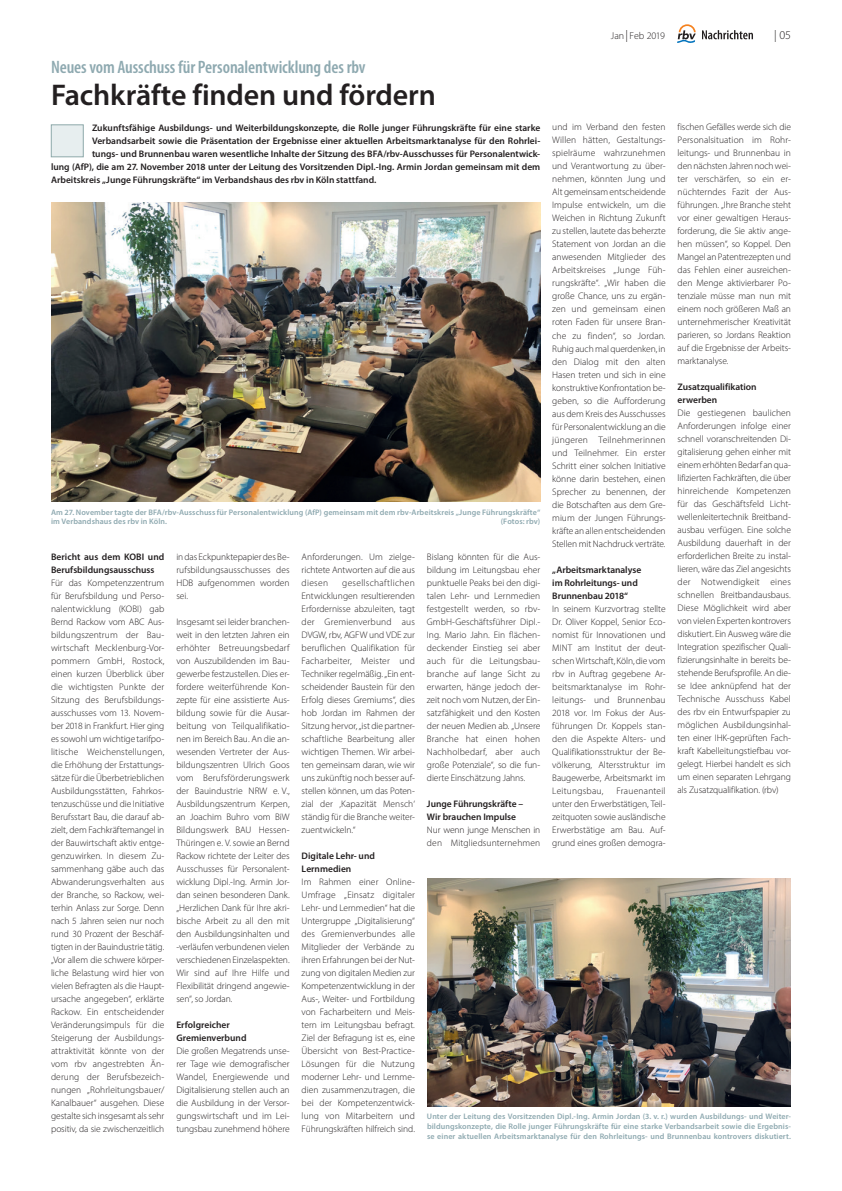
<style>
.page{position:relative;width:842px;height:1191px;background:#fff}
.page>*{position:absolute;margin:0;border:0;box-sizing:border-box;transform-origin:0 0}
.t1{font:600 30px "Myriad Pro";letter-spacing:-.005em;color:#231f20}
.t2{font:600 condensed 18px "Myriad Pro";letter-spacing:-.005em;color:#8ea9b0}
.t3{font:300 12px "Myriad Pro";color:#231f20}
.t4{font:300 10px "Myriad Pro";letter-spacing:-.01em;color:#231f20}
.t5{font:300 9.5px/13px "Myriad Pro";letter-spacing:-.005em;color:#231f20}
.t6{font:600 9.5px/13px "Myriad Pro";color:#231f20}
.t7{font:600 8px/9.6px "Myriad Pro";letter-spacing:.01em;color:#8ea9b0}
.s1{font-size:12px}
</style>
<div class="page">
<svg style="left:677px;top:24px;width:19px;height:19px"></svg>
<svg style="left:702px;top:30px;width:51px;height:9px"></svg>
<div style="left:51px;top:125px;width:33px;height:32px;background:#e7eeef;border:1px solid #8ea9aa"></div>
<img style="left:51px;top:203px;width:489px;height:299px">
<img style="left:427px;top:879px;width:364px;height:227px">
<h2 class="t2" style="left:51px;top:55px;width:316px">Neues vom Ausschuss für Personalentwicklung des rbv</h2>
<h1 class="t1" style="left:51px;top:76px;width:386px">Fachkräfte finden und fördern</h1>
<p class="t4" style="left:611px;top:30px;width:56px">Jan <span class="s1">|</span> Feb 2019</p>
<p class="t3" style="left:774px;top:28px;width:18px">| 05</p>
<p class="t5" style="left:678px;top:120px;width:115px">fischen Gefälles werde sich die<br>Personalsituation im Rohr&shy;leitungs- und Brunnenbau in den nächsten Jahren noch wei&shy;ter verschärfen, so ein er-- nüchterndes Fazit der Aus&shy;führungen. „Ihre Branche steht vor einer gewaltigen Heraus&shy;forderung, die Sie aktiv ange&shy;hen müssen“, so Koppel. Den<br>Mangel an Patentrezepten und das Fehlen einer ausreichen&shy;den Menge aktivierbarer Po-- tenziale müsse man nun mit einem noch größeren Maß an unternehmerischer Kreativität parieren, so Jordans Reaktion auf die Ergebnisse der Arbeits&shy;marktanalyse.</p>
<p class="t6" style="left:678px;top:380px;width:80px">Zusatzqualifikation erwerben</p>
<p class="t5" style="left:678px;top:406px;width:115px">Die gestiegenen baulichen<br>Anforderungen infolge einer schnell voranschreitenden Di-- gitalisierung gehen einher mit einem erhöhten Bedarf an qua&shy;lifizierten Fachkräften, die über hinreichende Kompetenzen für das Geschäftsfeld Licht&shy;wellenleitertechnik Breitband&shy;ausbau verfügen. Eine solche<br>Ausbildung dauerhaft in der erforderlichen Breite zu instal&shy;lieren, wäre das Ziel angesichts der Notwendigkeit eines schnellen Breitbandausbaus.<br>Diese Möglichkeit wird aber von vielen Experten kontrovers diskutiert. Ein Ausweg wäre die<br>Integration spezifischer Quali&shy;fizierungsinhalte in bereits be-- stehende Berufsprofile. An die&shy;se Idee anknüpfend hat der<br>Technische Ausschuss Kabel des rbv ein Entwurfspapier zu möglichen Ausbildungsinhal&shy;ten einer IHK-geprüften Fach&shy;kraft Kabelleitungstiefbau vor&shy;gelegt. Hierbei handelt es sich um einen separaten Lehrgang als Zusatzqualifikation. (rbv)</p>
<p class="t5" style="left:552px;top:121px;width:115px">und im Verband den festen<br>Willen hätten, Gestaltungs&shy;spielräume wahrzunehmen und Verantwortung zu über&shy;nehmen, könnten Jung und<br>Alt gemeinsam entscheidende<br>Impulse entwickeln, um die<br>Weichen in Richtung Zukunft zu stellen, lautete das beherzte<br>Statement von Jordan an die anwesenden Mitglieder des<br>Arbeitskreises „Junge Füh&shy;rungskräfte“. „Wir haben die große Chance, uns zu ergän&shy;zen und gemeinsam einen roten Faden für unsere Bran&shy;che zu finden“, so Jordan.<br>Ruhig auch mal querdenken, in den Dialog mit den alten<br>Hasen treten und sich in eine konstruktive Konfrontation be-- geben, so die Aufforderung aus dem Kreis des Ausschusses für Personalentwicklung an die jüngeren Teilnehmerinnen und Teilnehmer. Ein erster<br>Schritt einer solchen Initiative könne darin bestehen, einen<br>Sprecher zu benennen, der die Botschaften aus dem Gre&shy;mium der Jungen Führungs&shy;kräfte an allen entscheidenden<br>Stellen mit Nachdruck verträte.</p>
<p class="t6" style="left:552px;top:562px;width:90px">„Arbeitsmarktanalyse im Rohrleitungs- und<br>Brunnenbau 2018“</p>
<p class="t5" style="left:552px;top:602px;width:115px">In seinem Kurzvortrag stellte<br>Dr. Oliver Koppel, Senior Eco&shy;nomist für Innovationen und<br>MINT am Institut der deut&shy;schen Wirtschaft, Köln, die vom rbv in Auftrag gegebene Ar-- beitsmarktanalyse im Rohr&shy;leitungs- und Brunnenbau<br>2018 vor. Im Fokus der Aus&shy;führungen Dr. Koppels stan&shy;den die Aspekte Alters- und<br>Qualifikationsstruktur der Be-- völkerung, Altersstruktur im<br>Baugewerbe, Arbeitsmarkt im<br>Leitungsbau,</p>
<p class="t6" style="left:92px;top:121px;width:450px">Zukunftsfähige Ausbildungs- und Weiterbildungskonzepte, die Rolle junger Führungskräfte für eine starke</p>
<p class="t6" style="left:92px;top:134px;width:450px">Verbandsarbeit sowie die Präsentation der Ergebnisse einer aktuellen Arbeitsmarktanalyse für den Rohrlei-</p>
<p class="t6" style="left:92px;top:147px;width:450px">tungs- und Brunnenbau waren wesentliche Inhalte der Sitzung des BFA/rbv-Ausschusses für Personalentwick-</p>
<p class="t6" style="left:51px;top:160px;width:491px">lung (AfP), die am 27. November 2018 unter der Leitung des Vorsitzenden Dipl.-Ing. Armin Jordan gemeinsam mit dem</p>
<p class="t6" style="left:51px;top:173px;width:327px">Arbeitskreis „Junge Führungskräfte“ im Verbandshaus des rbv in Köln stattfand.</p>
<p class="t7" style="left:51px;top:507px;width:491px">Am 27. November tagte der BFA/rbv-Ausschuss für Personalentwicklung (AfP) gemeinsam mit dem rbv-Arbeitskreis „Junge Führungskräfte“ im Verbandshaus des rbv in Köln.</p>
<p class="t7" style="left:501px;top:516px;width:41px">(Fotos: rbv)</p>
<p class="t5" style="left:427px;top:550px;width:115px;text-align:justify">Bislang könnten für die Aus&shy;bildung im Leitungsbau eher punktuelle Peaks bei den digi&shy;talen Lehr- und Lernmedien festgestellt werden, so rbv-GmbH-Geschäftsführer Dipl.- Ing. Mario Jahn. Ein flächen&shy;deckender Einstieg sei aber auch für die Leitungsbau&shy;branche auf lange Sicht zu erwarten, hänge jedoch der&shy;zeit noch vom Nutzen, der Ein&shy;satzfähigkeit und den Kosten der neuen Medien ab. „Unsere Branche hat einen hohen Nachholbedarf, aber auch große Potenziale“, so die fun&shy;dierte Einschätzung Jahns.</p>
<p class="t6" style="left:427px;top:797px;width:98px">Junge Führungskräfte –<br>Wir brauchen Impulse</p>
<p class="t5" style="left:427px;top:823px;width:115px">Nur wenn junge Menschen in den Mitgliedsunternehmen</p>
<p class="t5" style="left:302px;top:550px;width:115px;text-align:justify">Anforderungen. Um zielge&shy;richtete Antworten auf die aus diesen</p>
<p class="t5" style="left:176px;top:550px;width:115px">in das Eckpunktepapier des Be-- rufsbildungsausschusses des<br>HDB aufgenommen worden sei.</p>
<p class="t5" style="left:176px;top:615px;width:115px">Insgesamt sei leider branchen&shy;weit in den letzten Jahren ein erhöhter Betreuungsbedarf von Auszubildenden im Bau&shy;gewerbe festzustellen. Dies er-- fordere weiterführende Kon&shy;zepte für eine assistierte Aus&shy;bildung sowie für die Ausar&shy;beitung von Teilqualifikatio&shy;nen im Bereich Bau. An die an-- wesenden Vertreter der Aus&shy;bildungszentren Ulrich Goos vom Berufsförderungswerk der Bauindustrie NRW e. V.,<br>Ausbildungszentrum Kerpen, an Joachim Buhro vom BiW<br>Bildungswerk BAU Hessen-<br>Thüringen e. V. sowie an Bernd<br>Rackow richtete der Leiter des<br>Ausschusses für Personalent&shy;wicklung Dipl.-Ing. Armin Jor&shy;dan seinen besonderen Dank. „Herzlichen Dank für Ihre akri&shy;bische Arbeit zu all den mit den Ausbildungsinhalten und -verläufen verbundenen vielen verschiedenen Einzelaspekten.<br>Wir sind auf Ihre Hilfe und<br>Flexibilität dringend angewie&shy;sen“, so Jordan.</p>
<p class="t6" style="left:176px;top:1018px;width:72px">Erfolgreicher<br>Gremienverbund</p>
<p class="t5" style="left:176px;top:1044px;width:115px;text-align:justify">Die großen Megatrends unse&shy;rer Tage wie demografischer Wandel, Energiewende und Digitalisierung stellen auch an die Ausbildung in der Versor&shy;gungswirtschaft und im Lei&shy;tungsbau zunehmend höhere</p>
<p class="t6" style="left:51px;top:550px;width:115px">Bericht aus dem KOBI und<br>Berufsbildungsausschuss</p>
<p class="t5" style="left:51px;top:576px;width:115px">Für das Kompetenzzentrum für Berufsbildung und Perso&shy;nalentwicklung (KOBI) gab<br>Bernd Rackow vom ABC Aus&shy;bildungszentrum der Bau&shy;wirtschaft Mecklenburg-Vor&shy;pommern GmbH, Rostock, einen kurzen Überblick über die wichtigsten Punkte der<br>Sitzung des Berufsbildungs&shy;ausschusses vom 13. Novem&shy;ber 2018 in Frankfurt. Hier ging es sowohl um wichtige tarifpo&shy;litische Weichenstellungen, die Erhöhung der Erstattungs&shy;sätze für die Überbetrieblichen<br>Ausbildungsstätten, Fahrkos&shy;tenzuschüsse und die Initiative<br>Berufsstart Bau, die darauf ab-- zielt, dem Fachkräftemangel in der Bauwirtschaft aktiv entge&shy;genzuwirken. In diesem Zu-- sammenhang gäbe auch das<br>Abwanderungsverhalten aus der Branche, so Rackow, wei&shy;terhin Anlass zur Sorge. Denn nach 5 Jahren seien nur noch rund 30 Prozent der Beschäf&shy;tigten in der Bauindustrie tätig. „Vor allem die schwere körper&shy;liche Belastung wird hier von vielen Befragten als die Haupt&shy;ursache angegeben“, erklärte<br>Rackow. Ein entscheidender<br>Veränderungsimpuls für die<br>Steigerung der Ausbildungs&shy;attraktivität könnte von der vom rbv angestrebten Än-- derung der Berufsbezeich&shy;nungen „Rohrleitungsbauer/<br>Kanalbauer“ ausgehen. Diese gestalte sich insgesamt als sehr positiv, da sie zwischenzeitlich</p>
<p class="t5" style="left:302px;top:576px;width:115px;text-align:justify;text-indent:41px">gesellschaftlichen Entwicklungen resultierenden Erfordernisse abzuleiten, tagt der Gremienverbund aus DVGW, rbv, AGFW und VDE zur beruflichen Qualifikation für Facharbeiter, Meister und Techniker regelmäßig. „Ein ent&shy;scheidender Baustein für den Erfolg dieses Gremiums“, dies hob Jordan im Rahmen der Sitzung hervor, „ist die partner&shy;schaftliche Bearbeitung aller wichtigen Themen. Wir arbei&shy;ten gemeinsam daran, wie wir uns zukünftig noch besser auf&shy;stellen können, um das Poten&shy;zial der ‚Kapazität Mensch‘ ständig für die Branche weiter&shy;zuentwickeln.“</p>
<p class="t6" style="left:302px;top:849px;width:75px">Digitale Lehr- und<br>Lernmedien</p>
<p class="t5" style="left:302px;top:875px;width:115px;text-align:justify">Im Rahmen einer Online-Umfrage „Einsatz digitaler Lehr- und Lernmedien“ hat die Untergruppe „Digitalisierung“ des Gremienverbundes alle Mitglieder der Verbände zu ihren Erfahrungen bei der Nut&shy;zung von digitalen Medien zur Kompetenzentwicklung in der Aus-, Weiter- und Fortbildung von Facharbeitern und Meis&shy;tern im Leitungsbau befragt.<br>Ziel der Befragung ist es, eine Übersicht von Best-Practice-Lösungen für die Nutzung moderner Lehr- und Lernme&shy;dien zusammenzutragen, die bei der Kompetenzentwick&shy;lung von Mitarbeitern und Führungskräften hilfreich sind.</p>
<p class="t5" style="left:552px;top:783px;width:115px;text-align:justify;text-indent:64px">Frauenanteil unter den Erwerbstätigen, Teil&shy;zeitquoten sowie ausländische Erwerbstätige am Bau. Auf&shy;grund eines großen demogra-</p>
<p class="t7" style="left:427px;top:1111px;width:365px;text-align:justify">Unter der Leitung des Vorsitzenden Dipl.-Ing. Armin Jordan (3. v. r.) wurden Ausbildungs- und Weiter&shy;bildungskonzepte, die Rolle junger Führungskräfte für eine starke Verbandsarbeit sowie die Ergebnis&shy;se einer aktuellen Arbeitsmarktanalyse für den Rohrleitungs- und Brunnenbau kontrovers diskutiert.</p>
</div>
